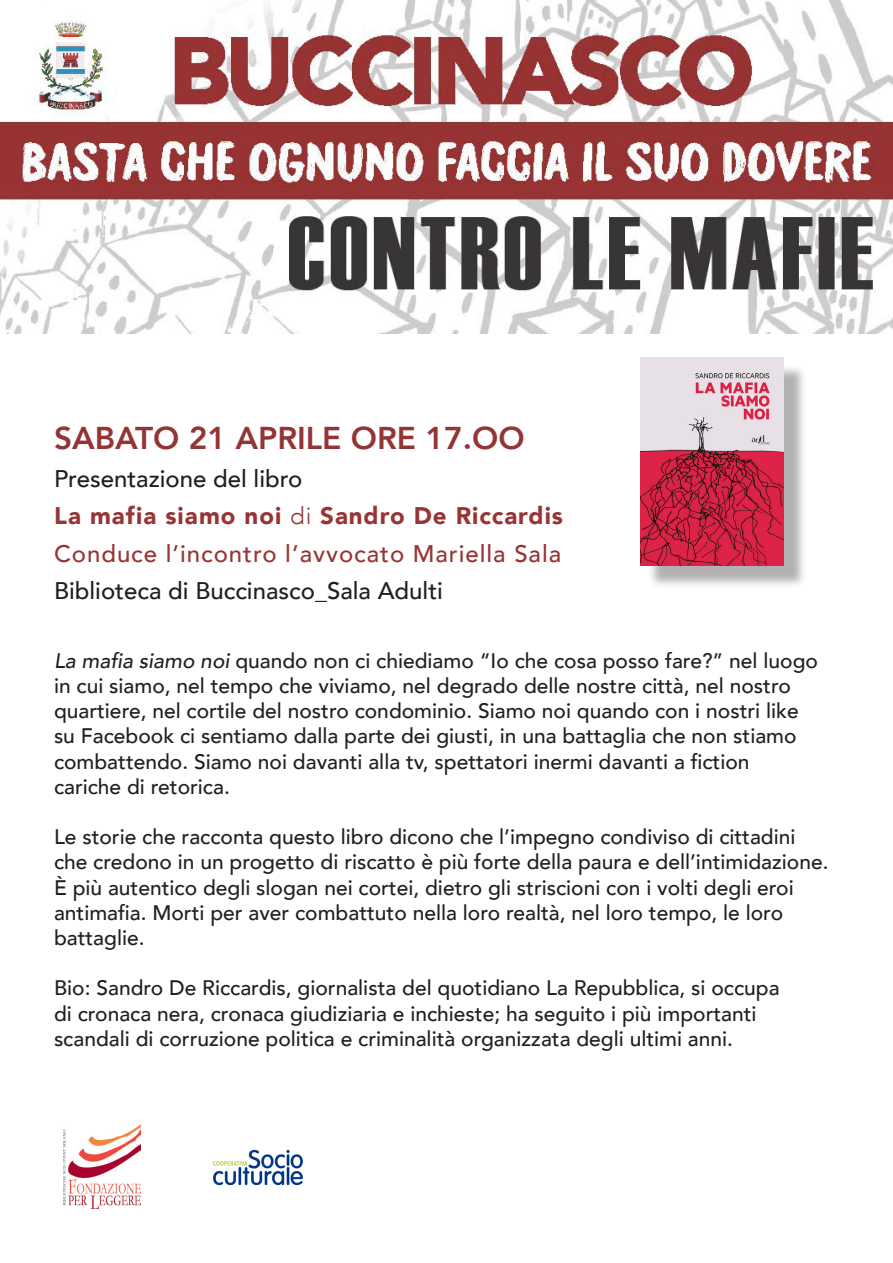
<style>
.page{position:relative;width:893px;height:1263px;background:#fff}
.page>*{position:absolute;margin:0;border:0;box-sizing:border-box;transform-origin:0 0}
.t1{font:800 31.5px "Avenir";color:#943435}
.t2{font:500 24px/37.5px "Avenir";letter-spacing:.04em;color:#973536}
.t3{font:500 24px "Avenir";color:#231f20}
.t4{font:500 21px/25.2px "Avenir";color:#231f20}
.s1{color:#231f20}
.s2{font-weight:900}
.s3{font-weight:300}
.s4{font-style:italic}
</style>
<div class="page">
<img style="left:0;top:0;width:893px;height:334px">
<img style="left:63px;top:1125px;width:78px;height:84px">
<img style="left:213px;top:1149px;width:90px;height:37px">
<div style="left:648px;top:364px;width:159px;height:225px;background:#231f20;opacity:.35"></div>
<img style="left:641px;top:357px;width:143px;height:209px">
<p class="t1" style="left:54px;top:414px;width:472px">SABATO 21 APRILE ORE 17.OO</p>
<p class="t2" style="left:54px;top:458px;width:510px"><span class="s1">Presentazione del libro<br></span><span class="s2">La mafia siamo noi</span> <span class="s3">di</span> <span class="s2">Sandro De Riccardis<br></span>Conduce l’incontro l’avvocato Mariella Sala</p>
<p class="t3" style="left:54px;top:570px;width:390px">Biblioteca di Buccinasco_Sala Adulti</p>
<p class="t4" style="left:54px;top:647px;width:765px"><span class="s4">La mafia siamo noi</span> quando non ci chiediamo “Io che cosa posso fare?” nel luogo in cui siamo, nel tempo che viviamo, nel degrado delle nostre città, nel nostro quartiere, nel cortile del nostro condominio. Siamo noi quando con i nostri like su Facebook ci sentiamo dalla parte dei giusti, in una battaglia che non stiamo combattendo. Siamo noi davanti alla tv, spettatori inermi davanti a fiction cariche di retorica.</p>
<p class="t4" style="left:54px;top:823px;width:776px">Le storie che racconta questo libro dicono che l’impegno condiviso di cittadini che credono in un progetto di riscatto è più forte della paura e dell’intimidazione.<br>È più autentico degli slogan nei cortei, dietro gli striscioni con i volti degli eroi antimafia. Morti per aver combattuto nella loro realtà, nel loro tempo, le loro battaglie.</p>
<p class="t4" style="left:54px;top:974px;width:727px">Bio: Sandro De Riccardis, giornalista del quotidiano La Repubblica, si occupa di cronaca nera, cronaca giudiziaria e inchieste; ha seguito i più importanti scandali di corruzione politica e criminalità organizzata degli ultimi anni.</p>
</div>
